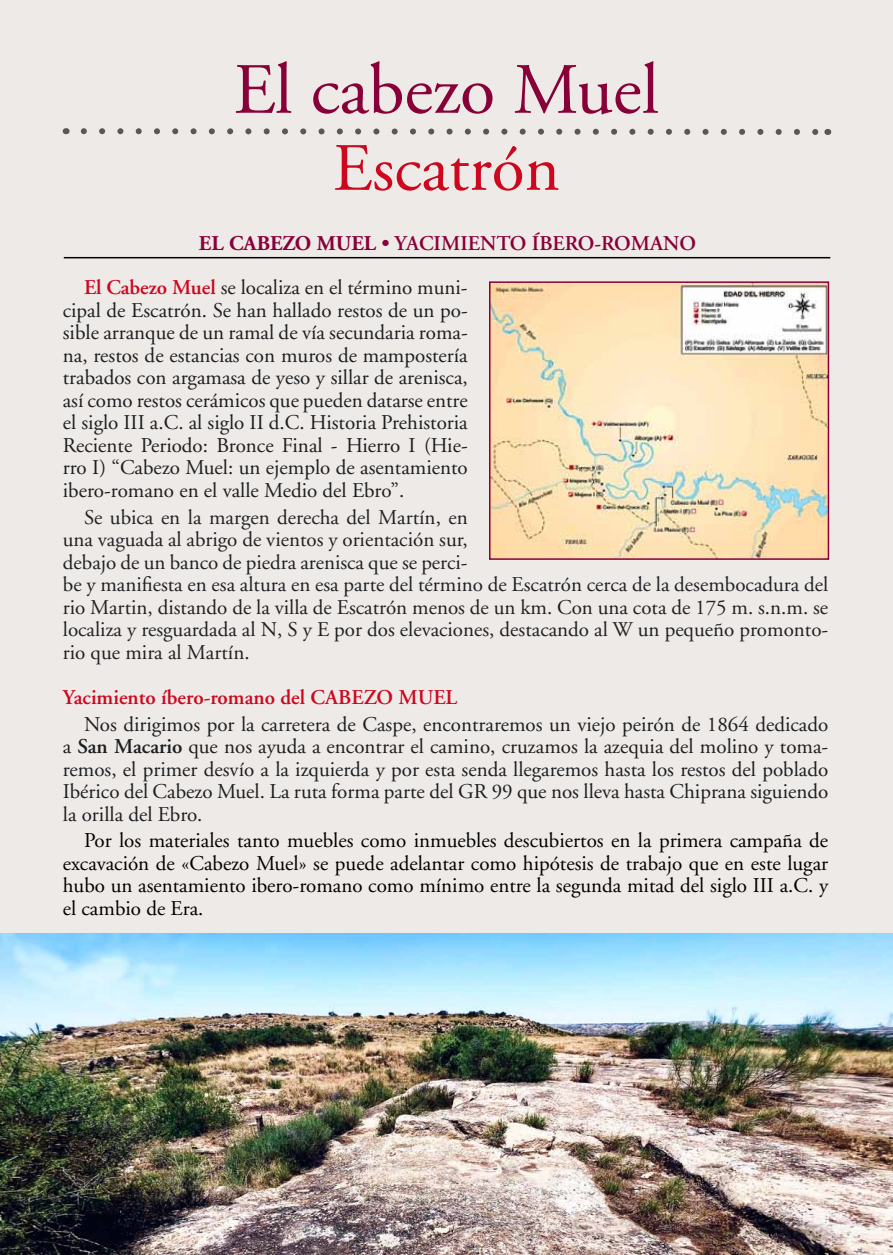
<style>
.page{position:relative;width:893px;height:1255px;background:#fff}
.page>*{position:absolute;margin:0;border:0;box-sizing:border-box;transform-origin:0 0}
.t1{font:72px "Adobe Garamond";color:#880038}
.t2{font:67.5px "Adobe Garamond";color:#cd071e}
.t3{font:21px/22.5px "Adobe Garamond";color:#1c1e21;text-align:justify}
.t4{font:21px/22.5px "Adobe Garamond";color:#202124}
.t5{font:21px/22.5px "Adobe Garamond";color:#000;text-align:justify}
.t6{font:600 21px "Adobe Garamond";color:#cd071e}
.t7{font:600 21px "Adobe Garamond";color:#880038}
.s1{font-weight:700}
.s2{font-weight:600;color:#cd071e}
.s3{font-weight:600}
</style>
<div class="page">
<div style="left:0;top:0;width:893px;height:1254px;background:#eeeae7"></div>
<svg style="left:80px;top:128px;width:748px;height:7px"></svg>
<img style="left:0;top:933px;width:893px;height:321px">
<img style="left:492px;top:284px;width:334px;height:273px">
<div style="left:489px;top:281px;width:340px;height:279px;border:2px solid #880038"></div>
<hr style="left:64px;top:257px;width:766px;height:1px;background:#000">
<h1 class="t1" style="left:234px;top:51px;width:427px">El cabezo Muel</h1>
<h2 class="t2" style="left:333px;top:132px;width:228px">Escatrón</h2>
<p class="t7" style="left:199px;top:232px;width:499px"><span class="s1">EL CABEZO MUEL</span> • YACIMIENTO ÍBERO-ROMANO</p>
<p class="t3" style="left:63px;top:277px;width:406px;text-indent:21px"><span class="s2">El Cabezo Muel</span> se localiza en el término muni&shy;cipal de Escatrón. Se han hallado restos de un po&shy;sible arranque de un ramal de vía secundaria roma&shy;na, restos de estancias con muros de mampostería trabados con argamasa de yeso y sillar de arenisca, así como restos cerámicos que pueden datarse entre el siglo III a.C. al siglo II d.C. Historia Prehistoria Reciente Periodo: Bronce Final - Hierro I (Hie&shy;rro I) “Cabezo Muel: un ejemplo de asentamiento ibero-romano en el valle Medio del Ebro”.</p>
<p class="t4" style="left:63px;top:506px;width:767px;text-indent:21px">Se ubica en la margen derecha del Martín, en<br>una vaguada al abrigo de vientos y orientación sur,<br>debajo de un banco de piedra arenisca que se perci-<br>be y manifiesta en esa altura en esa parte del término de Escatrón cerca de la desembocadura del rio Martin, distando de la villa de Escatrón menos de un km. Con una cota de 175 m. s.n.m. se localiza y resguardada al N, S y E por dos elevaciones, destacando al W un pequeño promonto&shy;rio que mira al Martín.</p>
<p class="t6" style="left:63px;top:685px;width:396px">Yacimiento íbero-romano del CABEZO MUEL</p>
<p class="t3" style="left:63px;top:713px;width:767px;text-indent:21px">Nos dirigimos por la carretera de Caspe, encontraremos un viejo peirón de 1864 dedicado a <span class="s3">San Macario</span> que nos ayuda a encontrar el camino, cruzamos la azequia del molino y toma&shy;remos, el primer desvío a la izquierda y por esta senda llegaremos hasta los restos del poblado Ibérico del Cabezo Muel. La ruta forma parte del GR 99 que nos lleva hasta Chiprana siguiendo la orilla del Ebro.</p>
<p class="t5" style="left:63px;top:829px;width:767px;text-indent:21px">Por los materiales tanto muebles como inmuebles descubiertos en la primera campaña de excavación de «Cabezo Muel» se puede adelantar como hipótesis de trabajo que en este lugar hubo un asentamiento ibero-romano como mínimo entre la segunda mitad del siglo III a.C. y el cambio de Era.</p>
</div>
